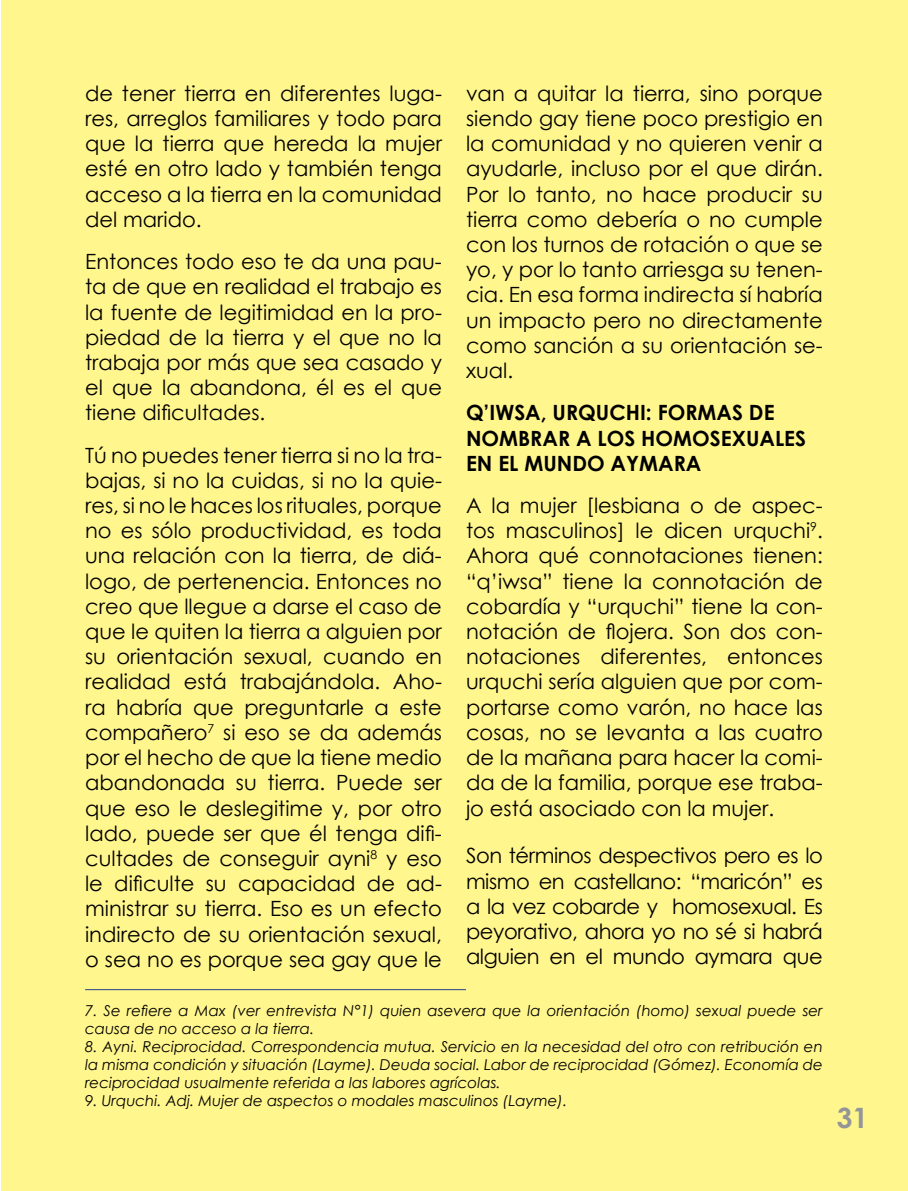
<style>
.page{position:relative;width:908px;height:1191px;background:#fff}
.page>*{position:absolute;margin:0;border:0;box-sizing:border-box;transform-origin:0 0}
.t1{font:700 28px "Century Gothic";color:#939598}
.t2{font:21px/25.2px "Century Gothic";color:#000;text-align:justify}
.t3{font:700 21px/25.2px "Century Gothic";color:#000}
.t4{font:italic 15px/18px "Century Gothic";color:#000}
</style>
<div class="page">
<div style="left:1px;top:0;width:906px;height:1191px;background:#fff68d"></div>
<hr style="left:85px;top:989px;width:381px;height:1px;background:#25408f">
<p class="t2" style="left:466px;top:80px;width:358px">van a quitar la tierra, sino porque siendo gay tiene poco prestigio en la comunidad y no quieren venir a ayudarle, incluso por el que dirán.<br>Por lo tanto, no hace producir su tierra como debería o no cumple con los turnos de rotación o que se yo, y por lo tanto arriesga su tenen&shy;cia. En esa forma indirecta sí habría un impacto pero no directamente como sanción a su orientación se&shy;xual.</p>
<p class="t3" style="left:466px;top:399px;width:341px">Q’IWSA, URQUCHI: FORMAS DE<br>NOMBRAR A LOS HOMOSEXUALES<br>EN EL MUNDO AYMARA</p>
<p class="t2" style="left:466px;top:492px;width:358px">A la mujer [lesbiana o de aspec&shy;tos masculinos] le dicen urquchi<sup>9</sup>.<br>Ahora qué connotaciones tienen: “q’iwsa” tiene la connotación de cobardía y “urquchi” tiene la con&shy;notación de flojera. Son dos con&shy;notaciones diferentes, entonces urquchi sería alguien que por com&shy;portarse como varón, no hace las cosas, no se levanta a las cuatro de la mañana para hacer la comi&shy;da de la familia, porque ese traba&shy;jo está asociado con la mujer.</p>
<p class="t2" style="left:466px;top:843px;width:358px">Son términos despectivos pero es lo mismo en castellano: “maricón” es a la vez cobarde y homosexual. Es peyorativo, ahora yo no sé si habrá alguien en el mundo aymara que</p>
<p class="t4" style="left:85px;top:1001px;width:738px">7. Se refiere a Max (ver entrevista N°1) quien asevera que la orientación (homo) sexual puede ser causa de no acceso a la tierra.</p>
<p class="t4" style="left:85px;top:1037px;width:738px;text-align:justify">8. Ayni. Reciprocidad. Correspondencia mutua. Servicio en la necesidad del otro con retribución en la misma condición y situación (Layme). Deuda social. Labor de reciprocidad (Gómez). Economía de reciprocidad usualmente referida a las labores agrícolas.</p>
<p class="t4" style="left:85px;top:1091px;width:483px">9. Urquchi. Adj. Mujer de aspectos o modales masculinos (Layme).</p>
<p class="t2" style="left:85px;top:80px;width:358px">de tener tierra en diferentes luga&shy;res, arreglos familiares y todo para que la tierra que hereda la mujer esté en otro lado y también tenga acceso a la tierra en la comunidad del marido.</p>
<p class="t2" style="left:85px;top:248px;width:358px">Entonces todo eso te da una pau&shy;ta de que en realidad el trabajo es la fuente de legitimidad en la pro&shy;piedad de la tierra y el que no la trabaja por más que sea casado y el que la abandona, él es el que tiene dificultades.</p>
<p class="t2" style="left:85px;top:442px;width:358px">Tú no puedes tener tierra si no la tra&shy;bajas, si no la cuidas, si no la quie&shy;res, si no le haces los rituales, porque no es sólo productividad, es toda una relación con la tierra, de diá&shy;logo, de pertenencia. Entonces no creo que llegue a darse el caso de que le quiten la tierra a alguien por su orientación sexual, cuando en realidad está trabajándola. Aho&shy;ra habría que preguntarle a este compañero<sup>7</sup> si eso se da además por el hecho de que la tiene medio abandonada su tierra. Puede ser que eso le deslegitime y, por otro lado, puede ser que él tenga difi&shy;cultades de conseguir ayni<sup>8</sup> y eso le dificulte su capacidad de ad&shy;ministrar su tierra. Eso es un efecto indirecto de su orientación sexual, o sea no es porque sea gay que le</p>
<h1 class="t1" style="left:836px;top:1096px;width:33px">31</h1>
</div>
